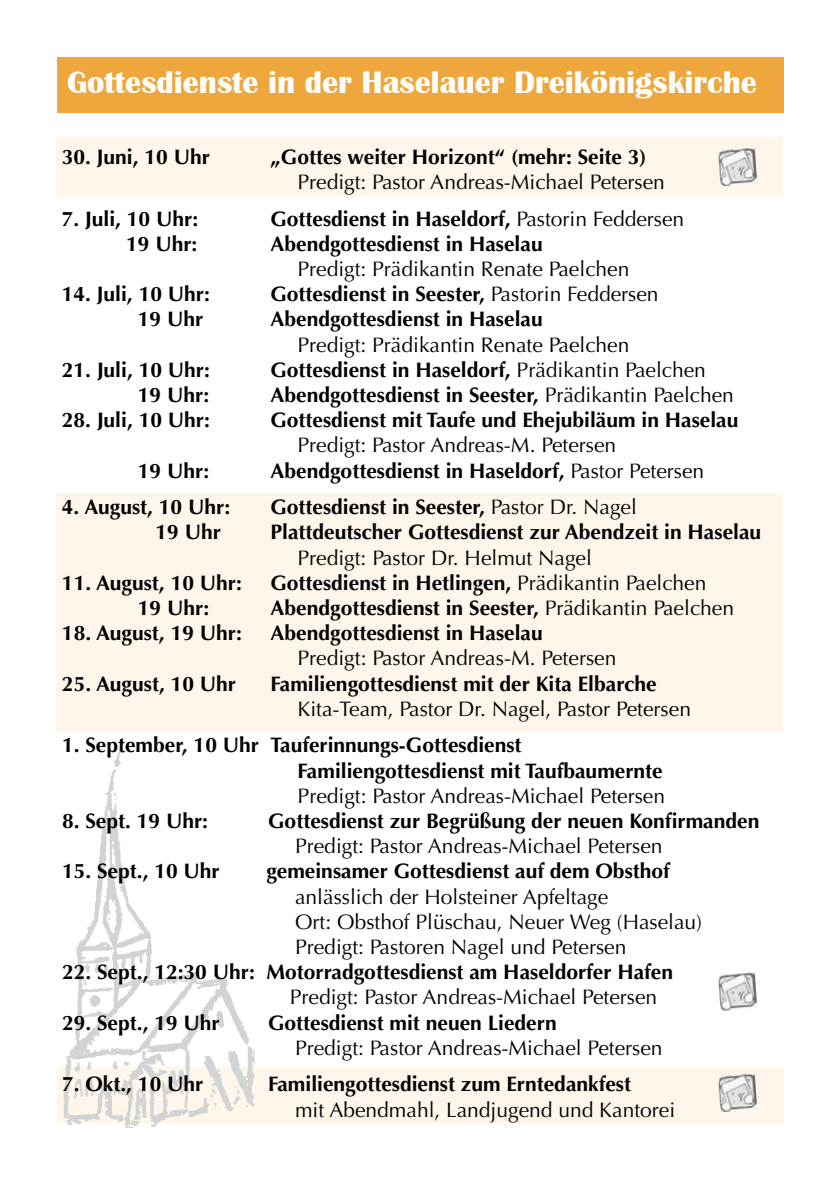
<style>
.page{position:relative;width:840px;height:1191px;background:#fff}
.page>*{position:absolute;margin:0;border:0;box-sizing:border-box;transform-origin:0 0}
.t1{font:700 32px "Britannic";color:#fff}
.t2{font:700 21px/25.2px "Optima";color:#000}
.t3{font:21px/25.2px "Optima";color:#000}
.s1{font-weight:400}
</style>
<div class="page">
<div style="left:56px;top:137px;width:726px;height:60px;background:#fef5eb"></div>
<div style="left:57px;top:1067px;width:725px;height:56px;background:#fef5eb"></div>
<div style="left:57px;top:493px;width:725px;height:238px;background:#fef5eb"></div>
<img style="left:64px;top:748px;width:190px;height:379px">
<div style="left:57px;top:57px;width:725px;height:55px;background:#eea73d"></div>
<img style="left:718px;top:148px;width:38px;height:38px">
<img style="left:718px;top:1074px;width:38px;height:38px">
<img style="left:718px;top:972px;width:38px;height:39px">
<h1 class="t1" style="left:67px;top:64px;width:691px">Gottesdienste in der Haselauer Dreikönigskirche</h1>
<p class="t2" style="left:62px;top:144px;width:149px">30. Juni, 10 Uhr</p>
<p class="t2" style="left:270px;top:144px;width:377px">„Gottes weiter Horizont“ (mehr: Seite 3)</p>
<p class="t3" style="left:297px;top:169px;width:369px">Predigt: Pastor Andreas-Michael Petersen</p>
<p class="t2" style="left:62px;top:206px;width:138px">7. Juli, 10 Uhr:</p>
<p class="t2" style="left:270px;top:206px;width:415px">Gottesdienst in Haseldorf, <span class="s1">Pastorin Feddersen</span></p>
<p class="t2" style="left:126px;top:231px;width:73px">19 Uhr:</p>
<p class="t2" style="left:270px;top:231px;width:273px">Abendgottesdienst in Haselau</p>
<p class="t3" style="left:297px;top:256px;width:333px">Predigt: Prädikantin Renate Paelchen</p>
<p class="t2" style="left:62px;top:282px;width:149px">14. Juli, 10 Uhr:</p>
<p class="t2" style="left:270px;top:282px;width:389px">Gottesdienst in Seester, <span class="s1">Pastorin Feddersen</span></p>
<p class="t2" style="left:138px;top:307px;width:67px">19 Uhr</p>
<p class="t2" style="left:270px;top:307px;width:273px">Abendgottesdienst in Haselau</p>
<p class="t3" style="left:297px;top:332px;width:333px">Predigt: Prädikantin Renate Paelchen</p>
<p class="t2" style="left:62px;top:357px;width:149px">21. Juli, 10 Uhr:</p>
<p class="t2" style="left:270px;top:357px;width:436px">Gottesdienst in Haseldorf, <span class="s1">Prädikantin Paelchen</span></p>
<p class="t2" style="left:138px;top:382px;width:73px">19 Uhr:</p>
<p class="t2" style="left:270px;top:382px;width:464px">Abendgottesdienst in Seester, <span class="s1">Prädikantin Paelchen</span></p>
<p class="t2" style="left:62px;top:408px;width:149px">28. Juli, 10 Uhr:</p>
<p class="t2" style="left:270px;top:408px;width:469px">Gottesdienst mit Taufe und Ehejubiläum in Haselau</p>
<p class="t3" style="left:297px;top:433px;width:320px">Predigt: Pastor Andreas-M. Petersen</p>
<p class="t2" style="left:138px;top:458px;width:73px">19 Uhr:</p>
<p class="t2" style="left:270px;top:458px;width:435px">Abendgottesdienst in Haseldorf, <span class="s1">Pastor Petersen</span></p>
<p class="t2" style="left:62px;top:495px;width:170px">4. August, 10 Uhr:</p>
<p class="t2" style="left:270px;top:495px;width:368px">Gottesdienst in Seester, <span class="s1">Pastor Dr. Nagel</span></p>
<p class="t2" style="left:155px;top:520px;width:67px">19 Uhr</p>
<p class="t2" style="left:270px;top:520px;width:492px">Plattdeutscher Gottesdienst zur Abendzeit in Haselau</p>
<p class="t3" style="left:297px;top:545px;width:296px">Predigt: Pastor Dr. Helmut Nagel</p>
<p class="t2" style="left:62px;top:570px;width:181px">11. August, 10 Uhr:</p>
<p class="t2" style="left:270px;top:570px;width:437px">Gottesdienst in Hetlingen, <span class="s1">Prädikantin Paelchen</span></p>
<p class="t2" style="left:138px;top:595px;width:73px">19 Uhr:</p>
<p class="t2" style="left:270px;top:595px;width:464px">Abendgottesdienst in Seester, <span class="s1">Prädikantin Paelchen</span></p>
<p class="t2" style="left:62px;top:621px;width:181px">18. August, 19 Uhr:</p>
<p class="t2" style="left:270px;top:621px;width:273px">Abendgottesdienst in Haselau</p>
<p class="t3" style="left:297px;top:646px;width:320px">Predigt: Pastor Andreas-M. Petersen</p>
<p class="t2" style="left:62px;top:671px;width:175px">25. August, 10 Uhr</p>
<p class="t2" style="left:270px;top:671px;width:387px">Familiengottesdienst mit der Kita Elbarche</p>
<p class="t3" style="left:297px;top:696px;width:394px">Kita-Team, Pastor Dr. Nagel, Pastor Petersen</p>
<p class="t2" style="left:297px;top:733px;width:366px;text-indent:-235px">1. September, 10 Uhr Tauferinnungs-Gottesdienst<br>Familiengottesdienst mit Taufbaumernte</p>
<p class="t3" style="left:297px;top:783px;width:369px">Predigt: Pastor Andreas-Michael Petersen</p>
<p class="t2" style="left:62px;top:808px;width:147px">8. Sept. 19 Uhr:</p>
<p class="t2" style="left:268px;top:808px;width:492px">Gottesdienst zur Begrüßung der neuen Konfirmanden</p>
<p class="t3" style="left:295px;top:833px;width:369px">Predigt: Pastor Andreas-Michael Petersen</p>
<p class="t2" style="left:62px;top:859px;width:159px">15. Sept., 10 Uhr</p>
<p class="t2" style="left:266px;top:859px;width:404px">gemeinsamer Gottesdienst auf dem Obsthof</p>
<p class="t3" style="left:295px;top:884px;width:408px">anlässlich der Holsteiner Apfeltage<br>Ort: Obsthof Plüschau, Neuer Weg (Haselau)<br>Predigt: Pastoren Nagel und Petersen</p>
<p class="t2" style="left:62px;top:959px;width:612px">22. Sept., 12:30 Uhr: Motorradgottesdienst am Haseldorfer Hafen</p>
<p class="t3" style="left:289px;top:985px;width:369px">Predigt: Pastor Andreas-Michael Petersen</p>
<p class="t2" style="left:62px;top:1010px;width:159px">29. Sept., 19 Uhr</p>
<p class="t2" style="left:268px;top:1010px;width:290px">Gottesdienst mit neuen Liedern</p>
<p class="t3" style="left:295px;top:1035px;width:369px">Predigt: Pastor Andreas-Michael Petersen</p>
<p class="t2" style="left:62px;top:1072px;width:143px">7. Okt., 10 Uhr</p>
<p class="t2" style="left:268px;top:1072px;width:364px">Familiengottesdienst zum Erntedankfest</p>
<p class="t3" style="left:295px;top:1097px;width:381px">mit Abendmahl, Landjugend und Kantorei</p>
</div>
